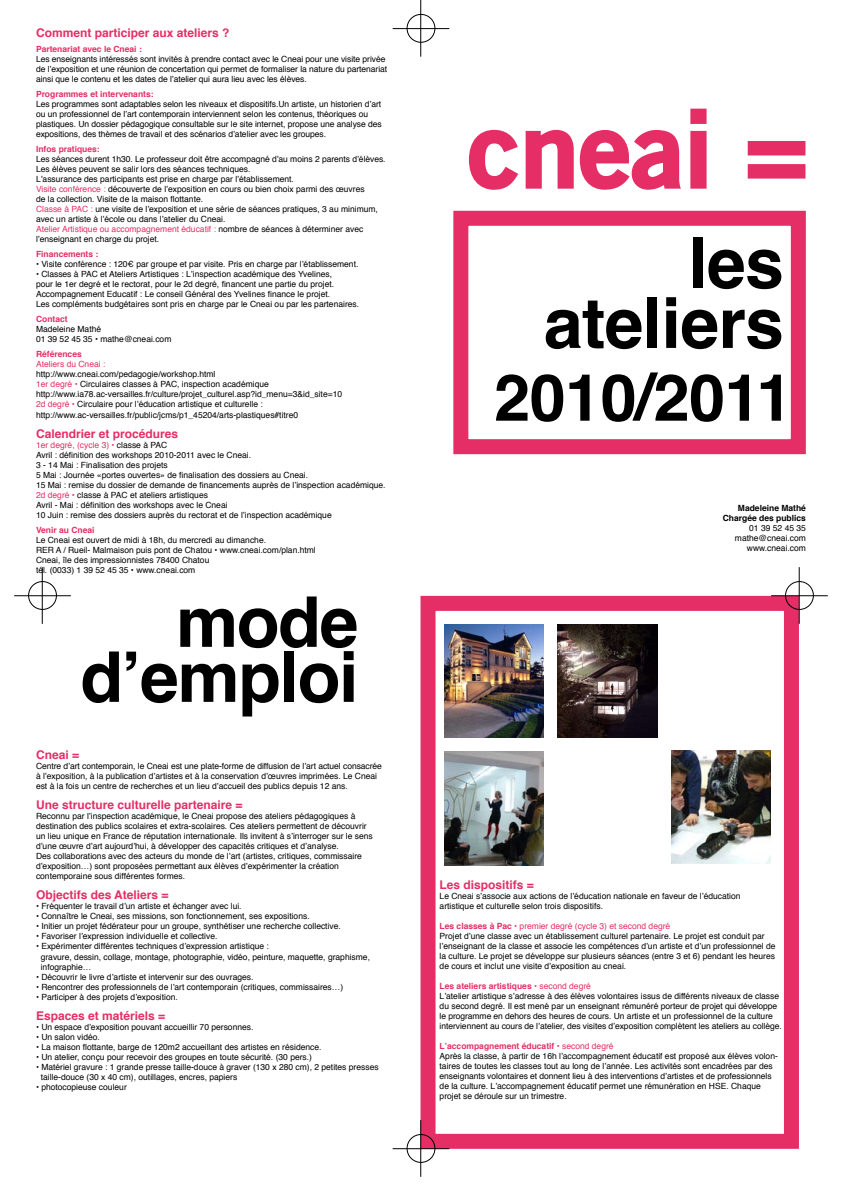
<style>
.page{position:relative;width:842px;height:1191px;background:#fff}
.page>*{position:absolute;margin:0;border:0;box-sizing:border-box;transform-origin:0 0}
.t1{font:105px "Trade Gothic COMBAT";color:#e52e66}
.t2{font:700 70px/60px "Helvetica";letter-spacing:-.01em;color:#000;text-align:right}
.t3{font:700 65px "Helvetica";letter-spacing:-.01em;color:#000}
.t4{font:700 12px "Helvetica";color:#e52e66}
.t5{font:8.5px/10px "Helvetica";color:#000}
.t6{font:700 8.5px "Helvetica";color:#e52e66}
.t7{font:700 8.5px/10px "Helvetica";color:#000;text-align:right}
.t8{font:8.5px "Helvetica";color:#e52e66}
.s1{color:#e52e66}
.s2{font-weight:700;color:#e52e66}
</style>
<div class="page">
<div style="left:453px;top:211px;width:353px;height:243px;border:15px solid #e52e66"></div>
<hr style="left:420px;top:0;width:1px;height:57px;background:#000">
<div style="left:407px;top:14px;width:28px;height:29px;border:1px solid #000;border-radius:50%"></div>
<hr style="left:393px;top:28px;width:56px;height:1px;background:#000">
<hr style="left:42px;top:567px;width:1px;height:57px;background:#000">
<div style="left:28px;top:581px;width:29px;height:28px;border:1px solid #000;border-radius:50%"></div>
<hr style="left:14px;top:595px;width:57px;height:1px;background:#000">
<div style="left:420px;top:596px;width:379px;height:552px;border:15px solid #e52e66"></div>
<img style="left:445px;top:624px;width:99px;height:113px">
<img style="left:558px;top:624px;width:99px;height:113px">
<img style="left:445px;top:752px;width:99px;height:113px">
<img style="left:671px;top:750px;width:100px;height:113px">
<hr style="left:799px;top:567px;width:1px;height:57px;background:#000">
<div style="left:785px;top:581px;width:29px;height:28px;border:1px solid #000;border-radius:50%"></div>
<hr style="left:771px;top:595px;width:57px;height:1px;background:#000">
<hr style="left:420px;top:1120px;width:1px;height:56px;background:#000">
<div style="left:407px;top:1134px;width:28px;height:28px;border:1px solid #000;border-radius:50%"></div>
<hr style="left:393px;top:1148px;width:56px;height:1px;background:#000">
<h3 class="t4" style="left:36px;top:23px;width:195px">Comment participer aux ateliers ?</h3>
<p class="t6" style="left:36px;top:42px;width:107px">Partenariat avec le Cneai :</p>
<p class="t5" style="left:36px;top:55px;width:353px">Les enseignants intéressés sont invités à prendre contact avec le Cneai pour une visite privée de l’exposition et une réunion de concertation qui permet de formaliser la nature du partenariat ainsi que le contenu et les dates de l’atelier qui aura lieu avec les élèves.</p>
<p class="t6" style="left:36px;top:87px;width:119px">Programmes et intervenants:</p>
<p class="t5" style="left:36px;top:100px;width:347px">Les programmes sont adaptables selon les niveaux et dispositifs.Un artiste, un historien d’art ou un professionnel de l’art contemporain interviennent selon les contenus, théoriques ou plastiques. Un dossier pédagogique consultable sur le site internet, propose une analyse des expositions, des thèmes de travail et des scénarios d’atelier avec les groupes.</p>
<p class="t6" style="left:36px;top:142px;width:65px">Infos pratiques:</p>
<p class="t5" style="left:36px;top:155px;width:351px">Les séances durent 1h30. Le professeur doit être accompagné d’au moins 2 parents d’élèves.<br>Les élèves peuvent se salir lors des séances techniques.<br>L’assurance des participants est prise en charge par l’établissement.<br><span class="s1">Visite conférence :</span> découverte de l’exposition en cours ou bien choix parmi des œuvres<br>de la collection. Visite de la maison flottante.<br><span class="s1">Classe à PAC :</span> une visite de l’exposition et une série de séances pratiques, 3 au minimum, avec un artiste à l’école ou dans l’atelier du Cneai.<br><span class="s1">Atelier Artistique ou accompagnement éducatif :</span> nombre de séances à déterminer avec l’enseignant en charge du projet.</p>
<p class="t6" style="left:36px;top:247px;width:64px">Financements :</p>
<p class="t5" style="left:36px;top:260px;width:324px">• Visite conférence : 120€ par groupe et par visite. Pris en charge par l’établissement.</p>
<p class="t5" style="left:36px;top:270px;width:325px">• Classes à PAC et Ateliers Artistiques : L’inspection académique des Yvelines,<br>pour le 1er degré et le rectorat, pour le 2d degré, financent une partie du projet.<br>Accompagnement Educatif : Le conseil Général des Yvelines finance le projet.<br>Les compléments budgétaires sont pris en charge par le Cneai ou par les partenaires.</p>
<p class="t6" style="left:36px;top:312px;width:33px">Contact</p>
<p class="t5" style="left:36px;top:325px;width:137px">Madeleine Mathé<br>01 39 52 45 35 • mathe@cneai.com</p>
<p class="t6" style="left:36px;top:347px;width:47px">Références</p>
<p class="t8" style="left:36px;top:358px;width:71px">Ateliers du Cneai :</p>
<p class="t5" style="left:36px;top:370px;width:308px">http://www.cneai.com/pedagogie/workshop.html<br><span class="s1">1er degré •</span> Circulaires classes à PAC, inspection académique http://www.ia78.ac-versailles.fr/culture/projet_culturel.asp?id_menu=3&amp;id_site=10<br><span class="s1">2d degré •</span> Circulaire pour l’éducation artistique et culturelle : http://www.ac-versailles.fr/public/jcms/p1_45204/arts-plastiques#titre0</p>
<h3 class="t4" style="left:36px;top:423px;width:144px">Calendrier et procédures</h3>
<p class="t5" style="left:36px;top:440px;width:351px"><span class="s1">1er degré, (cycle 3) •</span> classe à PAC<br>Avril : définition des workshops 2010-2011 avec le Cneai.<br>3 - 14 Mai : Finalisation des projets<br>5 Mai : Journée «portes ouvertes» de finalisation des dossiers au Cneai.<br>15 Mai : remise du dossier de demande de financements auprès de l’inspection académique.<br><span class="s1">2d degré •</span> classe à PAC et ateliers artistiques<br>Avril - Mai : définition des workshops avec le Cneai<br>10 Juin : remise des dossiers auprès du rectorat et de l’inspection académique</p>
<p class="t6" style="left:36px;top:522px;width:60px">Venir au Cneai</p>
<p class="t5" style="left:36px;top:535px;width:281px">Le Cneai est ouvert de midi à 18h, du mercredi au dimanche.<br>RER A / Rueil- Malmaison puis pont de Chatou • www.cneai.com/plan.html Cneai, île des impressionnistes 78400 Chatou<br>tél. (0033) 1 39 52 45 35 • www.cneai.com</p>
<h2 class="t2" style="left:80px;top:595px;width:280px;line-height:55px">mode d’emploi</h2>
<h3 class="t4" style="left:36px;top:745px;width:45px">Cneai =</h3>
<p class="t5" style="left:36px;top:761px;width:347px">Centre d’art contemporain, le Cneai est une plate-forme de diffusion de l’art actuel consacrée à l’exposition, à la publication d’artistes et à la conservation d’œuvres imprimées. Le Cneai est à la fois un centre de recherches et un lieu d’accueil des publics depuis 12 ans.</p>
<h3 class="t4" style="left:36px;top:795px;width:208px">Une structure culturelle partenaire =</h3>
<p class="t5" style="left:36px;top:811px;width:338px">Reconnu par l’inspection académique, le Cneai propose des ateliers pédagogiques à destination des publics scolaires et extra-scolaires. Ces ateliers permettent de découvrir un lieu unique en France de réputation internationale. Ils invitent à s’interroger sur le sens d’une œuvre d’art aujourd’hui, à développer des capacités critiques et d’analyse.<br>Des collaborations avec des acteurs du monde de l’art (artistes, critiques, commissaire d’exposition…) sont proposées permettant aux élèves d’expérimenter la création contemporaine sous différentes formes.</p>
<h3 class="t4" style="left:36px;top:885px;width:134px">Objectifs des Ateliers =</h3>
<p class="t5" style="left:36px;top:901px;width:207px">• Fréquenter le travail d’un artiste et échanger avec lui.</p>
<p class="t5" style="left:36px;top:911px;width:275px">• Connaître le Cneai, ses missions, son fonctionnement, ses expositions.</p>
<p class="t5" style="left:36px;top:921px;width:306px">• Initier un projet fédérateur pour un groupe, synthétiser une recherche collective.</p>
<p class="t5" style="left:36px;top:931px;width:183px">• Favoriser l’expression individuelle et collective.</p>
<p class="t5" style="left:41px;top:941px;width:331px;text-indent:-5px">• Expérimenter différentes techniques d’expression artistique :<br>gravure, dessin, collage, montage, photographie, vidéo, peinture, maquette, graphisme, infographie…</p>
<p class="t5" style="left:36px;top:971px;width:219px">• Découvrir le livre d’artiste et intervenir sur des ouvrages.</p>
<p class="t5" style="left:36px;top:981px;width:309px">• Rencontrer des professionnels de l’art contemporain (critiques, commissaires…)</p>
<p class="t5" style="left:36px;top:991px;width:143px">• Participer à des projets d’exposition.</p>
<h3 class="t4" style="left:36px;top:1005px;width:131px">Espaces et matériels =</h3>
<p class="t5" style="left:36px;top:1021px;width:219px">• Un espace d’exposition pouvant accueillir 70 personnes.</p>
<p class="t5" style="left:36px;top:1031px;width:65px">• Un salon vidéo.</p>
<p class="t5" style="left:36px;top:1041px;width:287px">• La maison flottante, barge de 120m2 accueillant des artistes en résidence.</p>
<p class="t5" style="left:36px;top:1051px;width:278px">• Un atelier, conçu pour recevoir des groupes en toute sécurité. (30 pers.)</p>
<p class="t5" style="left:41px;top:1061px;width:339px;text-indent:-5px">• Matériel gravure : 1 grande presse taille-douce à graver (130 x 280 cm), 2 petites presses taille-douce (30 x 40 cm), outillages, encres, papiers</p>
<p class="t5" style="left:36px;top:1081px;width:92px">• photocopieuse couleur</p>
<h1 class="t1" style="left:468px;top:83px;width:342px">cneai =</h1>
<h2 class="t2" style="left:544px;top:234px;width:242px">les ateliers</h2>
<h3 class="t3" style="left:494px;top:345px;width:300px">2010/2011</h3>
<p class="t7" style="left:723px;top:503px;width:85px">Madeleine Mathé<br>Chargée des publics</p>
<p class="t5" style="left:735px;top:523px;width:72px;text-align:right">01 39 52 45 35 mathe@cneai.com www.cneai.com</p>
<h3 class="t4" style="left:440px;top:875px;width:96px">Les dispositifs =</h3>
<p class="t5" style="left:440px;top:891px;width:302px">Le Cneai s’associe aux actions de l’éducation nationale en faveur de l’éducation artistique et culturelle selon trois dispositifs.</p>
<p class="t5" style="left:440px;top:921px;width:337px"><span class="s2">Les classes à Pac •</span> <span class="s1">premier degré (cycle 3) et second degré<br></span>Projet d’une classe avec un établissement culturel partenaire. Le projet est conduit par l’enseignant de la classe et associe les compétences d’un artiste et d’un professionnel de la culture. Le projet se développe sur plusieurs séances (entre 3 et 6) pendant les heures de cours et inclut une visite d’exposition au cneai.</p>
<p class="t5" style="left:440px;top:981px;width:344px"><span class="s2">Les ateliers artistiques •</span> <span class="s1">second degré<br></span>L’atelier artistique s’adresse à des élèves volontaires issus de différents niveaux de classe du second degré. Il est mené par un enseignant rémunéré porteur de projet qui développe le programme en dehors des heures de cours. Un artiste et un professionnel de la culture interviennent au cours de l’atelier, des visites d’exposition complètent les ateliers au collège.</p>
<p class="t5" style="left:440px;top:1041px;width:340px"><span class="s2">L’accompagnement éducatif •</span> <span class="s1">second degré<br></span>Après la classe, à partir de 16h l’accompagnement éducatif est proposé aux élèves volon&shy;taires de toutes les classes tout au long de l’année. Les activités sont encadrées par des enseignants volontaires et donnent lieu à des interventions d’artistes et de professionnels de la culture. L’accompagnement éducatif permet une rémunération en HSE. Chaque projet se déroule sur un trimestre.</p>
</div>
